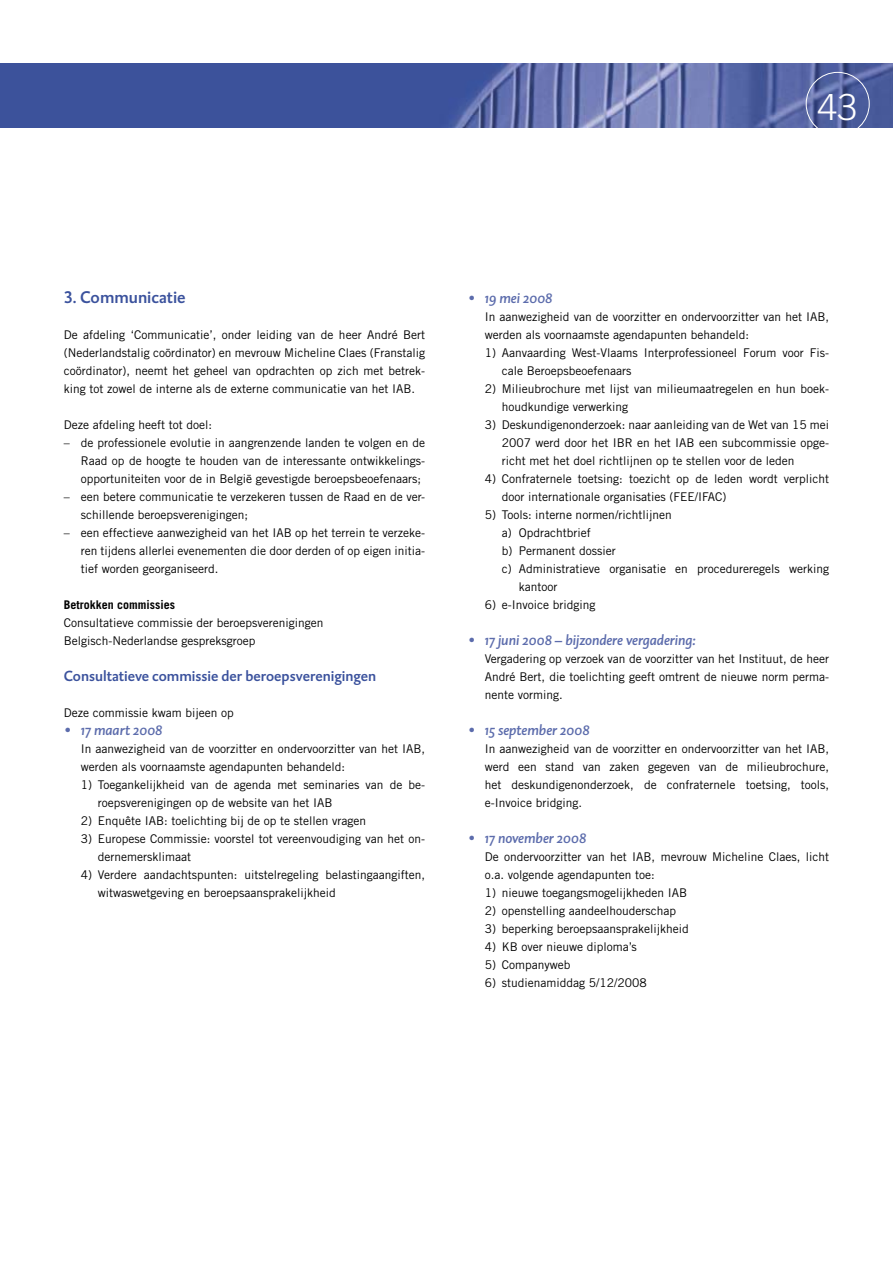
<style>
.page{position:relative;width:893px;height:1263px;background:#fff}
.page>*{position:absolute;margin:0;border:0;box-sizing:border-box;transform-origin:0 0}
.t1{font:300 36px "Trade Gothic";color:#fff}
.t2{font:17.25px "DTL Caspari T Medium";color:#3b529d}
.t3{font:italic 15px "DTL Caspari ST Medium";letter-spacing:-.005em;color:#5c6cac}
.t4{font:15px "DTL Caspari T Medium";color:#3b529d}
.t5{font:12px/18px "Trade Gothic";color:#000}
.t6{font:700 12px "Trade Gothic";color:#000}
</style>
<div class="page">
<img style="left:0;top:64px;width:893px;height:64px">
<div style="left:806px;top:72px;width:64px;height:64px;border:1px solid #fff;border-radius:50%"></div>
<h1 class="t1" style="left:817px;top:86px;width:42px">43</h1>
<h2 class="t2" style="left:64px;top:286px;width:123px">3. Communicatie</h2>
<p class="t5" style="left:64px;top:325px;width:363px;text-align:justify">De afdeling ‘Communicatie’, onder leiding van de heer André Bert (Nederlandstalig coördinator) en mevrouw Micheline Claes (Franstalig coördinator), neemt het geheel van opdrachten op zich met betrek&shy;king tot zowel de interne als de externe communicatie van het IAB.</p>
<p class="t5" style="left:64px;top:415px;width:150px">Deze afdeling heeft tot doel:</p>
<p class="t5" style="left:81px;top:433px;width:346px;text-align:justify;text-indent:-17px">– de professionele evolutie in aangrenzende landen te volgen en de Raad op de hoogte te houden van de interessante ontwikkelings&shy;opportuniteiten voor de in België gevestigde beroepsbeoefenaars;</p>
<p class="t5" style="left:81px;top:487px;width:346px;text-indent:-17px">– een betere communicatie te verzekeren tussen de Raad en de ver&shy;schillende beroepsverenigingen;</p>
<p class="t5" style="left:81px;top:523px;width:346px;text-align:justify;text-indent:-17px">– een effectieve aanwezigheid van het IAB op het terrein te verzeke&shy;ren tijdens allerlei evenementen die door derden of op eigen initia&shy;tief worden georganiseerd.</p>
<p class="t6" style="left:64px;top:597px;width:113px">Betrokken commissies</p>
<p class="t5" style="left:64px;top:613px;width:261px">Consultatieve commissie der beroepsverenigingen<br>Belgisch-Nederlandse gespreksgroep</p>
<p class="t4" style="left:64px;top:666px;width:314px">Consultatieve commissie der beroepsverenigingen</p>
<p class="t5" style="left:64px;top:703px;width:171px">Deze commissie kwam bijeen op</p>
<p class="t3" style="left:64px;top:720px;width:100px">• 17 maart 2008</p>
<p class="t5" style="left:81px;top:739px;width:346px">In aanwezigheid van de voorzitter en ondervoorzitter van het IAB, werden als voornaamste agendapunten behandeld:</p>
<p class="t5" style="left:98px;top:775px;width:329px;text-indent:-17px">1) Toegankelijkheid van de agenda met seminaries van de be&shy;roepsverenigingen op de website van het IAB</p>
<p class="t5" style="left:81px;top:811px;width:287px">2) Enquête IAB: toelichting bij de op te stellen vragen</p>
<p class="t5" style="left:98px;top:829px;width:329px;text-indent:-17px">3) Europese Commissie: voorstel tot vereenvoudiging van het on&shy;dernemersklimaat</p>
<p class="t5" style="left:98px;top:865px;width:329px;text-indent:-17px">4) Verdere aandachtspunten: uitstelregeling belastingaangiften, witwaswetgeving en beroepsaansprakelijkheid</p>
<p class="t3" style="left:468px;top:288px;width:86px">• 19 mei 2008</p>
<p class="t5" style="left:485px;top:307px;width:346px">In aanwezigheid van de voorzitter en ondervoorzitter van het IAB, werden als voornaamste agendapunten behandeld:</p>
<p class="t5" style="left:502px;top:343px;width:329px;text-indent:-17px">1) Aanvaarding West-Vlaams Interprofessioneel Forum voor Fis&shy;cale Beroepsbeoefenaars</p>
<p class="t5" style="left:502px;top:379px;width:329px;text-indent:-17px">2) Milieubrochure met lijst van milieumaatregelen en hun boek&shy;houdkundige verwerking</p>
<p class="t5" style="left:502px;top:415px;width:329px;text-align:justify;text-indent:-17px">3) Deskundigenonderzoek: naar aanleiding van de Wet van 15 mei 2007 werd door het IBR en het IAB een subcommissie opge&shy;richt met het doel richtlijnen op te stellen voor de leden</p>
<p class="t5" style="left:502px;top:469px;width:329px;text-indent:-17px">4) Confraternele toetsing: toezicht op de leden wordt verplicht door internationale organisaties (FEE/IFAC)</p>
<p class="t5" style="left:485px;top:505px;width:188px">5) Tools: interne normen/richtlijnen</p>
<p class="t5" style="left:502px;top:523px;width:91px">a) Opdrachtbrief</p>
<p class="t5" style="left:502px;top:541px;width:115px">b) Permanent dossier</p>
<p class="t5" style="left:502px;top:559px;width:329px">c) Administratieve organisatie en procedureregels werking</p>
<p class="t5" style="left:519px;top:577px;width:40px">kantoor</p>
<p class="t5" style="left:485px;top:595px;width:112px">6) e-Invoice bridging</p>
<p class="t3" style="left:468px;top:630px;width:230px">• 17 juni 2008 – bijzondere vergadering:</p>
<p class="t5" style="left:485px;top:649px;width:346px;text-align:justify">Vergadering op verzoek van de voorzitter van het Instituut, de heer André Bert, die toelichting geeft omtrent de nieuwe norm perma&shy;nente vorming.</p>
<p class="t3" style="left:468px;top:720px;width:123px">• 15 september 2008</p>
<p class="t5" style="left:485px;top:739px;width:346px;text-align:justify">In aanwezigheid van de voorzitter en ondervoorzitter van het IAB, werd een stand van zaken gegeven van de milieubrochure, het -deskundigenonderzoek, de confraternele toetsing, tools, e-Invoice bridging.</p>
<p class="t3" style="left:468px;top:828px;width:120px">• 17 november 2008</p>
<p class="t5" style="left:485px;top:847px;width:346px">De ondervoorzitter van het IAB, mevrouw Micheline Claes, licht o.a. volgende agendapunten toe:</p>
<p class="t5" style="left:485px;top:883px;width:204px">1) nieuwe toegangsmogelijkheden IAB</p>
<p class="t5" style="left:485px;top:901px;width:193px">2) openstelling aandeelhouderschap</p>
<p class="t5" style="left:485px;top:919px;width:206px">3) beperking beroepsaansprakelijkheid</p>
<p class="t5" style="left:485px;top:937px;width:154px">4) KB over nieuwe diploma’s</p>
<p class="t5" style="left:485px;top:955px;width:87px">5) Companyweb</p>
<p class="t5" style="left:485px;top:973px;width:164px">6) studienamiddag 5/12/2008</p>
</div>
